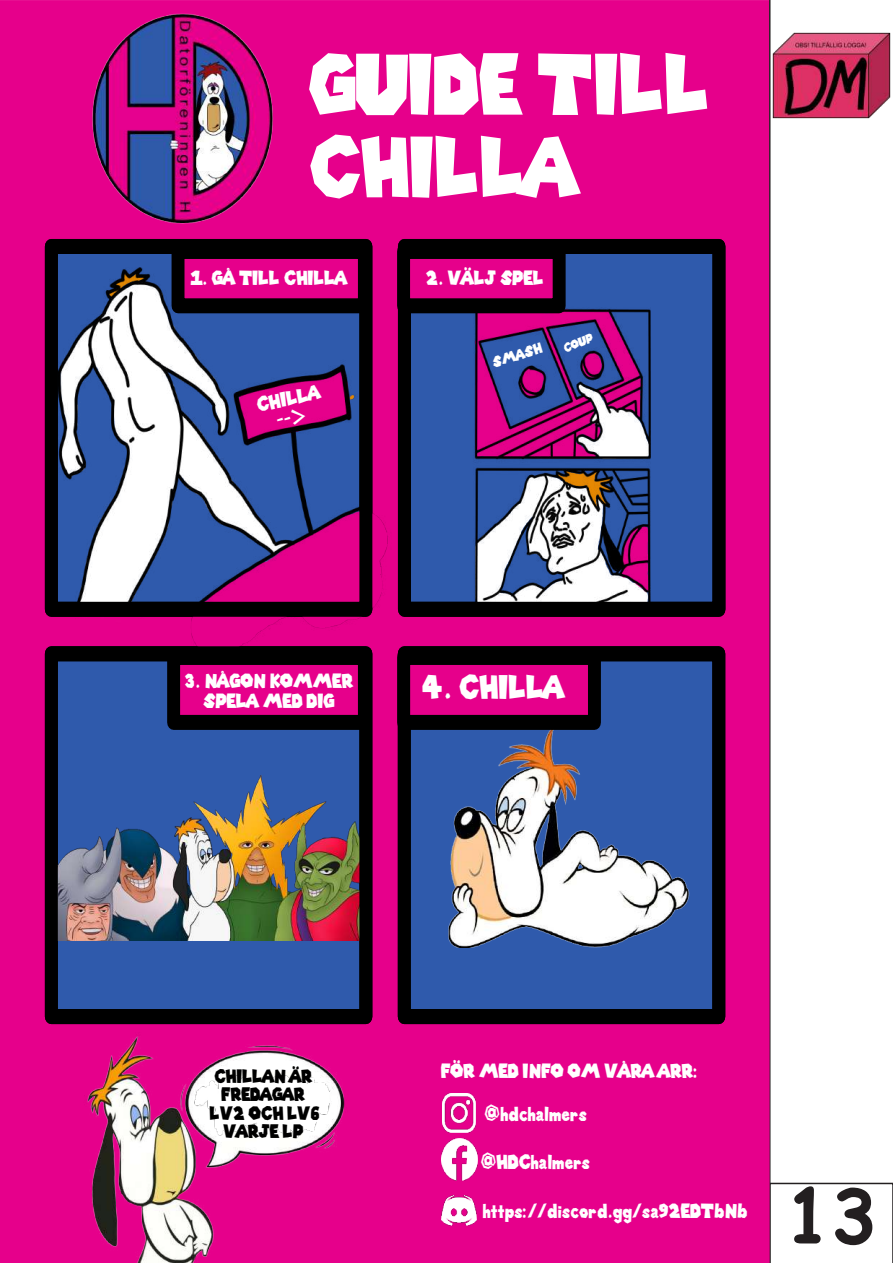
<style>
.page{position:relative;width:893px;height:1263px;background:#fff}
.page>*{position:absolute;margin:0;border:0;box-sizing:border-box;transform-origin:0 0}
.t1{font:82.8px/82.8px "Super Mario 286";color:#fff;scale:.86 1}
.t2{font:700 75px "Comic Sans MS";color:#231f20}
.t3{font:32.4px "Super Mario 286";color:#fff;scale:.86 1}
.t4{font:19.65px/19.6px "Super Mario 286";color:#fff;text-align:center;scale:.87 1}
.t5{font:19.5px/19.5px "Super Mario 286";color:#fff;text-align:center;scale:.86 1}
.t6{font:18.45px/18.5px "Super Mario 286";color:#000;text-align:center;scale:.86 1}
.t7{font:14.55px "Super Mario 286";color:#fff;scale:.88 1}
.t8{font:12px "Super Mario 286";color:#fff;scale:.9 1}
</style>
<div class="page">
<svg style="left:770px;top:1183px;width:123px;height:80px"></svg>
<img style="left:770px;top:0;width:121px;height:151px">
<div style="left:0;top:0;width:770px;height:1263px;background:#e6008b"></div>
<img style="left:441px;top:1195px;width:36px;height:31px">
<img style="left:441px;top:1138px;width:36px;height:42px">
<div style="left:404px;top:246px;width:315px;height:363px;background:#2f5aac"></div>
<div style="left:51px;top:654px;width:315px;height:362px;background:#2f5aac"></div>
<div style="left:404px;top:654px;width:315px;height:362px;background:#2f5aac"></div>
<img style="left:83px;top:4px;width:199px;height:230px">
<div style="left:52px;top:607px;width:598px;height:48px;background:#e6008b"></div>
<img style="left:59px;top:267px;width:591px;height:340px">
<img style="left:59px;top:775px;width:299px;height:165px">
<img style="left:415px;top:723px;width:321px;height:225px">
<div style="left:44px;top:239px;width:329px;height:377px;border:14px solid #000"></div>
<div style="left:397px;top:239px;width:329px;height:377px;border:14px solid #000"></div>
<div style="left:44px;top:647px;width:329px;height:376px;border:14px solid #000"></div>
<div style="left:397px;top:647px;width:329px;height:376px;border:14px solid #000"></div>
<div style="left:178px;top:251px;width:186px;height:55px;background:#e6008b"></div>
<div style="left:171px;top:244px;width:200px;height:69px;border:14px solid #000"></div>
<div style="left:174px;top:657px;width:190px;height:65px;background:#e6008b"></div>
<div style="left:167px;top:650px;width:204px;height:79px;border:14px solid #000"></div>
<div style="left:404px;top:657px;width:190px;height:65px;background:#e6008b"></div>
<div style="left:397px;top:650px;width:204px;height:79px;border:14px solid #000"></div>
<div style="left:404px;top:251px;width:155px;height:55px;background:#e6008b"></div>
<div style="left:397px;top:244px;width:169px;height:69px;border:14px solid #000"></div>
<img style="left:72px;top:1003px;width:287px;height:260px">
<img style="left:194px;top:1075px;width:136px;height:63px">
<img style="left:442px;top:1093px;width:34px;height:39px">
<h1 class="t1" style="left:309px;top:44px;width:469px">GUIDE TILL<br>CHILLA</h1>
<p class="t5" style="left:191px;top:268px;width:184px">1. GÅ TILL CHILLA</p>
<p class="t5" style="left:426px;top:268px;width:138px">2. VÄLJ SPEL</p>
<p class="t4" style="left:255px;top:396px;width:76px;rotate:-12deg">CHILLA --&gt;</p>
<p class="t7" style="left:490px;top:354px;width:60px;rotate:-18deg">SMASH</p>
<p class="t8" style="left:561px;top:341px;width:36px;rotate:-22deg">COUP</p>
<p class="t5" style="left:185px;top:671px;width:197px">3. NÅGON KOMMER<br>SPELA MED DIG</p>
<h3 class="t3" style="left:423px;top:667px;width:166px">4. CHILLA</h3>
<p class="t6" style="left:210px;top:1067px;width:130px">CHILLAN ÄR<br>FREDAGAR<br>LV2 OCH LV6<br>VARJE LP</p>
<p class="t5" style="left:441px;top:1061px;width:301px">FÖR MED INFO OM VÅRA ARR:</p>
<p class="t5" style="left:485px;top:1104px;width:120px">@hdchalmers</p>
<p class="t5" style="left:481px;top:1153px;width:128px">@HDChalmers</p>
<p class="t5" style="left:483px;top:1202px;width:309px">https://discord.gg/sa92EDTbNb</p>
<h2 class="t2" style="left:785px;top:1161px;width:93px">13</h2>
</div>
